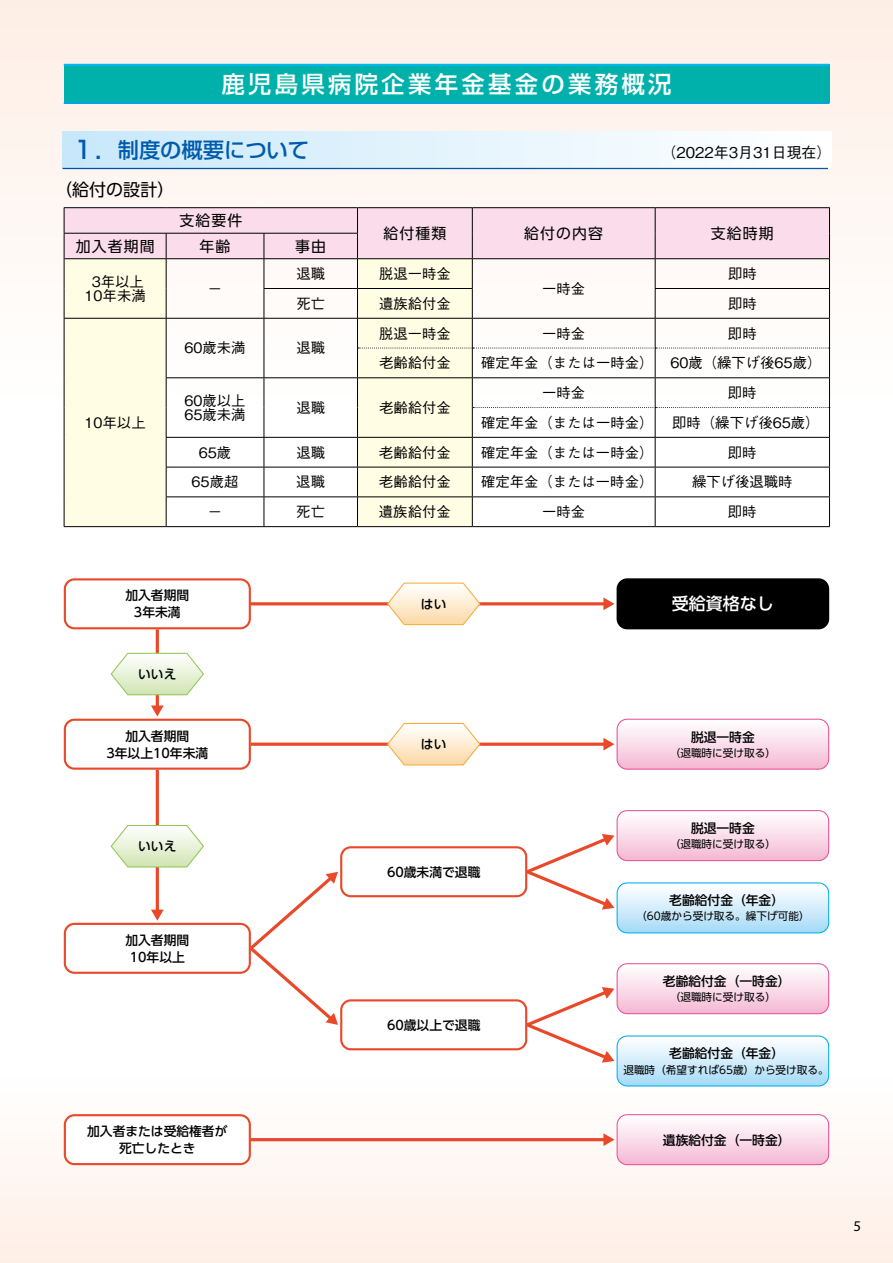
<style>
.page{position:relative;width:893px;height:1263px;background:#fff}
.page>*{position:absolute;margin:0;border:0;box-sizing:border-box;transform-origin:0 0}
.t1{font:500 23.4px "Shin Go Pr 6";letter-spacing:.14em;color:#fff}
.t2{font:500 21.3px "Shin Go Pr 6";color:#005bac}
.t3{font:16.95px "UD Shin Go Pr 6";color:#000}
.t4{font:500 16.95px "UD Shin Go Pr 6";color:#fff}
.t5{font:14.85px "UD Shin Go Pr 6";letter-spacing:.075em;color:#000}
.t6{font:500 14.85px "Gothic BBB Pr 6";color:#000}
.t7{font:14.85px "Myriad Pro";color:#000}
.t8{font:500 14.4px/14.9px "Gothic BBB Pr 6";color:#000;text-align:center}
.t9{font:500 12.75px/17px "UD Shin Go Pr 6";color:#000;text-align:center}
.t10{font:10.65px "UD Shin Go Pr 6";color:#000}
.s1{font-size:24.45px}
</style>
<div class="page">
<div style="left:0;top:0;width:893px;height:415px;background:linear-gradient(to bottom,#fdeee5,#fff)"></div>
<div style="left:0;top:1063px;width:893px;height:200px;background:linear-gradient(to right,#fef6f1,#fef6f1)"></div>
<div style="left:64px;top:65px;width:765px;height:38px;background:#00b1ab"></div>
<hr style="left:64px;top:102px;width:765px;height:2px;background:#00a0e9">
<hr style="left:64px;top:64px;width:765px;height:2px;background:#00b9ef">
<hr style="left:64px;top:207px;width:102px;height:1px;background:#000">
<hr style="left:166px;top:207px;width:98px;height:1px;background:#000">
<hr style="left:264px;top:207px;width:93px;height:1px;background:#000">
<hr style="left:357px;top:207px;width:115px;height:1px;background:#000">
<hr style="left:472px;top:207px;width:183px;height:1px;background:#000">
<hr style="left:655px;top:207px;width:175px;height:1px;background:#000">
<svg style="left:64px;top:208px;width:766px;height:319px"></svg>
<hr style="left:166px;top:526px;width:98px;height:1px;background:#000">
<hr style="left:264px;top:526px;width:93px;height:1px;background:#000">
<hr style="left:357px;top:526px;width:115px;height:1px;background:#000">
<hr style="left:472px;top:526px;width:183px;height:1px;background:#000">
<hr style="left:655px;top:526px;width:175px;height:1px;background:#000">
<div style="left:63px;top:131px;width:768px;height:37px;background:linear-gradient(to right,#c8e8fa,#fff)"></div>
<hr style="left:63px;top:168px;width:765px;height:1px;background:#005bac">
<hr style="left:156px;top:629px;width:3px;height:78px;background:#e94829">
<hr style="left:156px;top:770px;width:3px;height:141px;background:#e94829">
<hr style="left:251px;top:602px;width:354px;height:3px;background:#e94829">
<svg style="left:603px;top:597px;width:11px;height:13px"></svg>
<hr style="left:251px;top:743px;width:354px;height:3px;background:#e94829">
<hr style="left:251px;top:1138px;width:354px;height:3px;background:#e94829">
<svg style="left:64px;top:578px;width:187px;height:51px"></svg>
<div style="left:617px;top:578px;width:212px;height:51px;background:#000;border-radius:11px"></div>
<svg style="left:603px;top:719px;width:226px;height:51px"></svg>
<svg style="left:603px;top:1114px;width:226px;height:51px"></svg>
<svg style="left:64px;top:705px;width:187px;height:65px"></svg>
<svg style="left:64px;top:1114px;width:187px;height:51px"></svg>
<svg style="left:111px;top:653px;width:93px;height:42px"></svg>
<svg style="left:64px;top:810px;width:765px;height:276px"></svg>
<svg style="left:387px;top:583px;width:93px;height:42px"></svg>
<svg style="left:387px;top:723px;width:93px;height:42px"></svg>
<h1 class="t1" style="left:222px;top:65px;width:451px">鹿児島県病院企業年金基金の業務概況</h1>
<h2 class="t2" style="left:71px;top:132px;width:240px"><span class="s1">１.</span> 制度の概要について</h2>
<p class="t6" style="left:661px;top:140px;width:171px">（2022年3月31日現在）</p>
<p class="t3" style="left:55px;top:176px;width:121px">（給付の設計）</p>
<p class="t5" style="left:179px;top:208px;width:64px">支給要件</p>
<p class="t5" style="left:383px;top:221px;width:64px">給付種類</p>
<p class="t5" style="left:524px;top:221px;width:80px">給付の内容</p>
<p class="t5" style="left:711px;top:221px;width:64px">支給時期</p>
<p class="t5" style="left:76px;top:234px;width:80px">加入者期間</p>
<p class="t5" style="left:200px;top:234px;width:32px">年齢</p>
<p class="t5" style="left:295px;top:234px;width:32px">事由</p>
<p class="t8" style="left:85px;top:273px;width:63px">3年以上<br>10年未満</p>
<p class="t8" style="left:296px;top:265px;width:30px">退職</p>
<p class="t8" style="left:379px;top:265px;width:73px">脱退一時金</p>
<p class="t8" style="left:728px;top:265px;width:30px">即時</p>
<p class="t8" style="left:542px;top:280px;width:45px">一時金</p>
<p class="t8" style="left:208px;top:280px;width:16px">－</p>
<p class="t8" style="left:296px;top:295px;width:30px">死亡</p>
<p class="t8" style="left:379px;top:295px;width:73px">遺族給付金</p>
<p class="t8" style="left:728px;top:295px;width:30px">即時</p>
<p class="t8" style="left:85px;top:414px;width:63px">10年以上</p>
<p class="t8" style="left:184px;top:340px;width:63px">60歳未満</p>
<p class="t8" style="left:296px;top:340px;width:30px">退職</p>
<p class="t8" style="left:379px;top:325px;width:73px">脱退一時金</p>
<p class="t8" style="left:542px;top:325px;width:45px">一時金</p>
<p class="t8" style="left:728px;top:325px;width:30px">即時</p>
<p class="t8" style="left:379px;top:355px;width:73px">老齢給付金</p>
<p class="t8" style="left:481px;top:355px;width:342px">確定年金（または一時金） 60歳（繰下げ後65歳）</p>
<p class="t8" style="left:184px;top:392px;width:63px;text-align:left">60歳以上<br>65歳未満</p>
<p class="t8" style="left:296px;top:399px;width:30px">退職</p>
<p class="t8" style="left:379px;top:399px;width:73px">老齢給付金</p>
<p class="t8" style="left:542px;top:384px;width:45px">一時金</p>
<p class="t8" style="left:728px;top:384px;width:30px">即時</p>
<p class="t8" style="left:481px;top:414px;width:174px">確定年金（または一時金）</p>
<p class="t8" style="left:672px;top:414px;width:149px">即時（繰下げ後65歳）</p>
<p class="t8" style="left:199px;top:444px;width:34px">65歳</p>
<p class="t8" style="left:296px;top:444px;width:30px">退職</p>
<p class="t8" style="left:379px;top:444px;width:73px">老齢給付金</p>
<p class="t8" style="left:481px;top:444px;width:174px">確定年金（または一時金）</p>
<p class="t8" style="left:728px;top:444px;width:30px">即時</p>
<p class="t8" style="left:192px;top:474px;width:48px">65歳超</p>
<p class="t8" style="left:296px;top:474px;width:30px">退職</p>
<p class="t8" style="left:379px;top:474px;width:73px">老齢給付金</p>
<p class="t8" style="left:481px;top:474px;width:174px">確定年金（または一時金）</p>
<p class="t8" style="left:692px;top:474px;width:102px">繰下げ後退職時</p>
<p class="t8" style="left:208px;top:503px;width:16px">－</p>
<p class="t8" style="left:296px;top:503px;width:30px">死亡</p>
<p class="t8" style="left:379px;top:503px;width:73px">遺族給付金</p>
<p class="t8" style="left:542px;top:503px;width:45px">一時金</p>
<p class="t8" style="left:728px;top:503px;width:30px">即時</p>
<p class="t9" style="left:125px;top:586px;width:65px">加入者期間<br>3年未満</p>
<p class="t4" style="left:672px;top:590px;width:104px">受給資格なし</p>
<p class="t9" style="left:421px;top:595px;width:27px">はい</p>
<p class="t9" style="left:138px;top:665px;width:40px">いいえ</p>
<p class="t9" style="left:106px;top:727px;width:103px">加入者期間<br>3年以上10年未満</p>
<p class="t9" style="left:138px;top:837px;width:40px">いいえ</p>
<p class="t9" style="left:125px;top:931px;width:65px">加入者期間<br>10年以上</p>
<p class="t9" style="left:87px;top:1122px;width:142px">加入者または受給権者が死亡したとき</p>
<p class="t9" style="left:421px;top:735px;width:27px">はい</p>
<p class="t9" style="left:387px;top:863px;width:95px">60歳未満で退職</p>
<p class="t9" style="left:387px;top:1016px;width:95px">60歳以上で退職</p>
<p class="t9" style="left:691px;top:728px;width:65px">脱退一時金</p>
<p class="t10" style="left:670px;top:744px;width:108px">（退職時に受け取る）</p>
<p class="t9" style="left:691px;top:819px;width:65px">脱退一時金</p>
<p class="t10" style="left:670px;top:835px;width:108px">（退職時に受け取る）</p>
<p class="t9" style="left:669px;top:892px;width:116px">老齢給付金（年金）</p>
<p class="t10" style="left:636px;top:908px;width:175px">（60歳から受け取る。繰下げ可能）</p>
<p class="t9" style="left:663px;top:972px;width:129px">老齢給付金（一時金）</p>
<p class="t10" style="left:670px;top:988px;width:108px">（退職時に受け取る）</p>
<p class="t9" style="left:669px;top:1045px;width:116px">老齢給付金（年金）</p>
<p class="t10" style="left:623px;top:1061px;width:207px">退職時（希望すれば65歳）から受け取る。</p>
<p class="t9" style="left:663px;top:1131px;width:129px">遺族給付金（一時金）</p>
<p class="t7" style="left:853px;top:1217px;width:9px">5</p>
</div>
